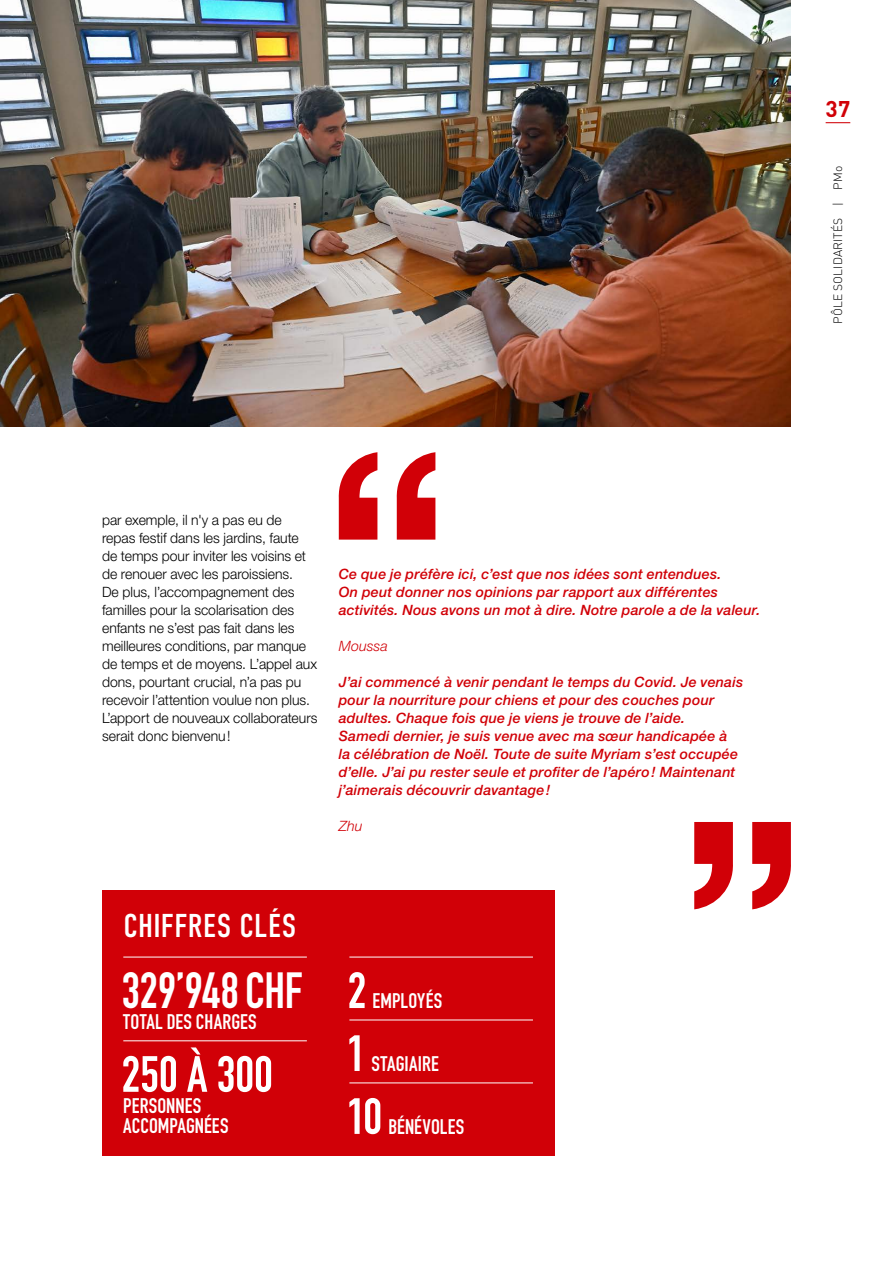
<style>
.page{position:relative;width:893px;height:1263px;background:#fff}
.page>*{position:absolute;margin:0;border:0;box-sizing:border-box;transform-origin:0 0}
.t1{font:700 50.1px "DIN Condensed";color:#fff}
.t2{font:33px "DIN Condensed";letter-spacing:.015em;color:#fff}
.t3{font:700 22.5px "DIN Pro";color:#d10007}
.t4{font:700 20.85px/20.9px "DIN Condensed";letter-spacing:.005em;color:#fff}
.t5{font:italic 500 14.25px/18px "Helvetica Neue LT Std";letter-spacing:.01em;color:#d10007}
.t6{font:300 14.25px/18px "Helvetica Neue LT Std";color:#000}
.t7{font:italic 300 14.25px "Helvetica Neue LT Std";letter-spacing:.005em;color:#d10007}
.t8{font:300 12px "DIN Pro";letter-spacing:.01em;color:#000}
</style>
<div class="page">
<svg style="left:826px;top:122px;width:24px;height:1px"></svg>
<div style="left:102px;top:890px;width:452px;height:265px;background:#d10007"></div>
<hr style="left:123px;top:957px;width:184px;height:1px;background:#fff">
<hr style="left:123px;top:1040px;width:184px;height:1px;background:#fff">
<hr style="left:349px;top:957px;width:184px;height:1px;background:#fff">
<hr style="left:349px;top:1019px;width:184px;height:1px;background:#fff">
<hr style="left:349px;top:1082px;width:184px;height:1px;background:#fff">
<svg style="left:694px;top:822px;width:97px;height:87px"></svg>
<svg style="left:338px;top:452px;width:97px;height:88px"></svg>
<img style="left:0;top:0;width:791px;height:426px">
<h3 class="t3" style="left:826px;top:93px;width:26px">37</h3>
<p class="t8" style="left:830px;top:324px;width:160px;rotate:-90deg">PÔLE SOLIDARITÉS | PMo</p>
<p class="t6" style="left:102px;top:511px;width:217px">par exemple, il n'y a pas eu de repas festif dans les jardins, faute de temps pour inviter les voisins et de renouer avec les paroissiens.<br>De plus, l’accompagnement des familles pour la scolarisation des enfants ne s’est pas fait dans les meilleures conditions, par manque de temps et de moyens. L’appel aux dons, pourtant crucial, n’a pas pu recevoir l’attention voulue non plus.<br>L’apport de nouveaux collaborateurs serait donc bienvenu!</p>
<p class="t5" style="left:339px;top:565px;width:423px">Ce que je préfère ici, c’est que nos idées sont entendues.<br>On peut donner nos opinions par rapport aux différentes activités. Nous avons un mot à dire. Notre parole a de la valeur.</p>
<p class="t7" style="left:339px;top:637px;width:51px">Moussa</p>
<p class="t5" style="left:339px;top:673px;width:406px">J’ai commencé à venir pendant le temps du Covid. Je venais pour la nourriture pour chiens et pour des couches pour adultes. Chaque fois que je viens je trouve de l’aide.<br>Samedi dernier, je suis venue avec ma sœur handicapée à<br>la célébration de Noël. Toute de suite Myriam s’est occupée d’elle. J’ai pu rester seule et profiter de l’apéro! Maintenant j’aimerais découvrir davantage!</p>
<p class="t7" style="left:339px;top:817px;width:25px">Zhu</p>
<h2 class="t2" style="left:123px;top:907px;width:174px">CHIFFRES CLÉS</h2>
<h1 class="t1" style="left:122px;top:957px;width:183px">329’948 CHF</h1>
<h3 class="t4" style="left:123px;top:1011px;width:135px">TOTAL DES CHARGES</h3>
<h1 class="t1" style="left:122px;top:1040px;width:153px">250 À 300</h1>
<h3 class="t4" style="left:123px;top:1095px;width:107px">PERSONNES<br>ACCOMPAGNÉES</h3>
<h1 class="t1" style="left:348px;top:957px;width:20px">2</h1>
<h3 class="t4" style="left:373px;top:990px;width:71px">EMPLOYÉS</h3>
<h1 class="t1" style="left:347px;top:1020px;width:20px">1</h1>
<h3 class="t4" style="left:372px;top:1053px;width:69px">STAGIAIRE</h3>
<h1 class="t1" style="left:347px;top:1083px;width:37px">10</h1>
<h3 class="t4" style="left:388px;top:1116px;width:77px">BÉNÉVOLES</h3>
</div>
